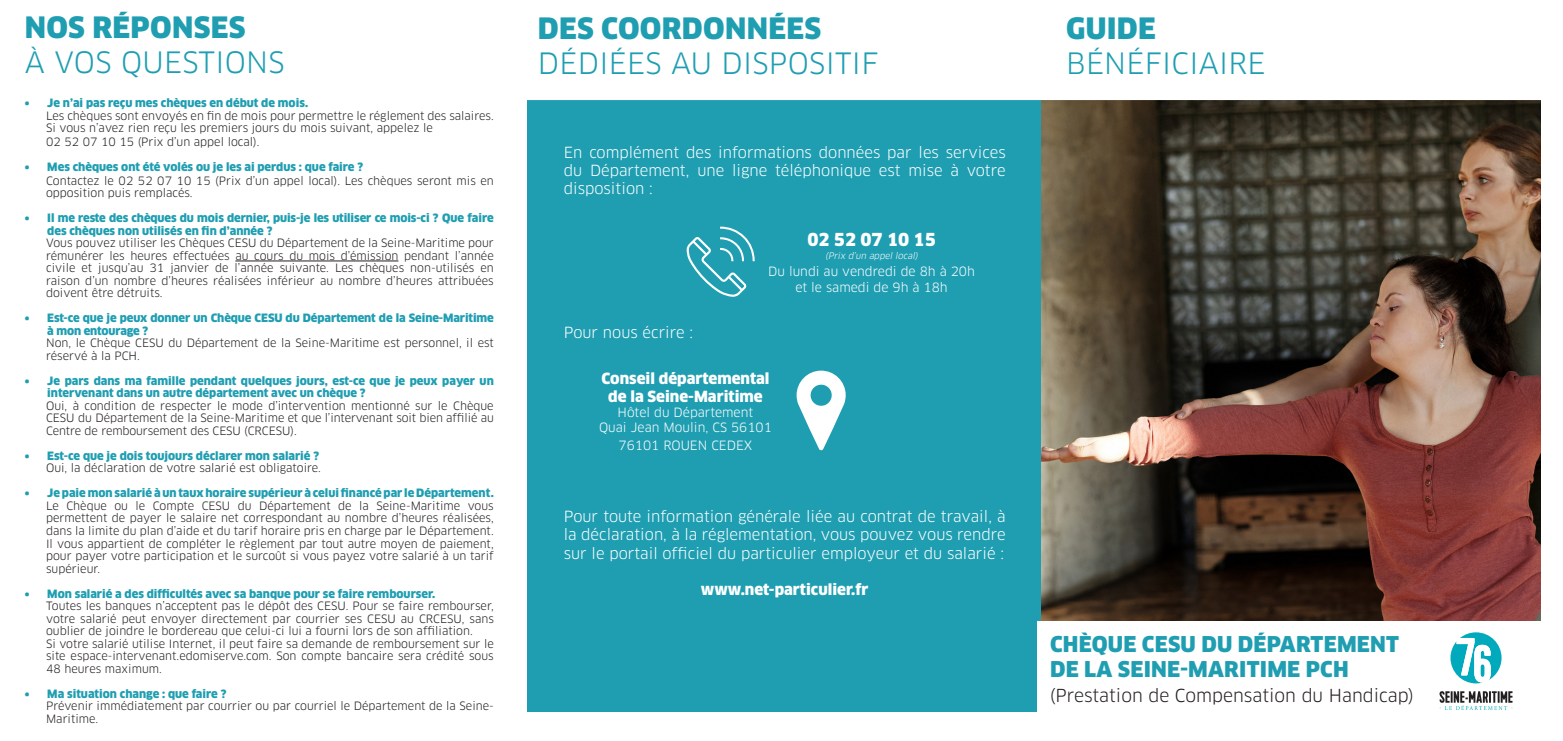
<style>
.page{position:relative;width:1563px;height:741px;background:#fff}
.page>*{position:absolute;margin:0;border:0;box-sizing:border-box;transform-origin:0 0}
.t1{font:28.75px "Clan OT";letter-spacing:.01em;color:#1f9eb2}
.t2{font:900 28.75px "Clan OT";letter-spacing:.01em;color:#1f9eb2}
.t3{font:900 21.25px/25px "Clan OT";letter-spacing:.01em;color:#1f9eb2}
.t4{font:17.5px "Clan OT";color:#231f20}
.t5{font:900 17.5px "Clan OT";color:#fff}
.t6{font:15px/18px "Clan OT";color:#fff;text-align:justify}
.t7{font:900 15px "Clan OT";color:#fff}
.t8{font:12.5px "Clan OT";color:#fff}
.t9{font:11.25px/12.5px "Clan OT";color:#231f20;text-align:justify}
.t10{font:900 11.25px/12.5px "Clan OT";color:#1f9eb2}
.t11{font:italic 8.75px "Clan OT";color:#fff}
</style>
<div class="page">
<img style="left:1041px;top:100px;width:499px;height:521px">
<hr style="left:235px;top:261px;width:163px;height:1px;background:#231f20">
<div style="left:527px;top:100px;width:514px;height:611px;background:#1f9eb2"></div>
<svg style="left:686px;top:226px;width:69px;height:71px;background:#3fabbd"></svg>
<svg style="left:796px;top:370px;width:53px;height:80px"></svg>
<div style="left:1037px;top:621px;width:526px;height:119px;background:#fff"></div>
<svg style="left:1439px;top:691px;width:73px;height:19px"></svg>
<svg style="left:1450px;top:632px;width:51px;height:51px"></svg>
<p class="t2" style="left:25px;top:11px;width:222px">NOS RÉPONSES</p>
<p class="t1" style="left:25px;top:45px;width:261px">À VOS QUESTIONS</p>
<p class="t10" style="left:25px;top:97px;width:285px">• Je n’ai pas reçu mes chèques en début de mois.</p>
<p class="t9" style="left:46px;top:109px;width:449px">Les chèques sont envoyés en fin de mois pour permettre le réglement des salaires.</p>
<p class="t9" style="left:46px;top:122px;width:388px">Si vous n’avez rien reçu les premiers jours du mois suivant, appelez le</p>
<p class="t9" style="left:46px;top:136px;width:215px">02 52 07 10 15 (Prix d’un appel local).</p>
<p class="t10" style="left:25px;top:161px;width:340px">• Mes chèques ont été volés ou je les ai perdus : que faire ?</p>
<p class="t9" style="left:46px;top:174px;width:449px">Contactez le 02 52 07 10 15 (Prix d’un appel local). Les chèques seront mis en opposition puis remplacés.</p>
<p class="t10" style="left:47px;top:212px;width:448px;text-indent:-22px">• Il me reste des chèques du mois dernier, puis-je les utiliser ce mois-ci ? Que faire des chèques non utilisés en fin d’année ?</p>
<p class="t9" style="left:46px;top:237px;width:449px">Vous pouvez utiliser les Chèques CESU du Département de la Seine-Maritime pour rémunérer les heures effectuées au cours du mois d’émission pendant l’année civile et jusqu’au 31 janvier de l’année suivante. Les chèques non-utilisés en raison d’un nombre d’heures réalisées inférieur au nombre d’heures attribuées doivent être détruits.</p>
<p class="t10" style="left:47px;top:312px;width:448px;text-indent:-22px">• Est-ce que je peux donner un Chèque CESU du Département de la Seine-Maritime à mon entourage ?</p>
<p class="t9" style="left:46px;top:337px;width:449px">Non, le Chèque CESU du Département de la Seine-Maritime est personnel, il est réservé à la PCH.</p>
<p class="t10" style="left:47px;top:374px;width:448px;text-indent:-22px">• Je pars dans ma famille pendant quelques jours, est-ce que je peux payer un intervenant dans un autre département avec un chèque ?</p>
<p class="t9" style="left:46px;top:399px;width:449px">Oui, à condition de respecter le mode d’intervention mentionné sur le Chèque CESU du Département de la Seine-Maritime et que l’intervenant soit bien affilié au Centre de remboursement des CESU (CRCESU).</p>
<p class="t10" style="left:25px;top:449px;width:296px">• Est-ce que je dois toujours déclarer mon salarié ?</p>
<p class="t9" style="left:46px;top:462px;width:276px">Oui, la déclaration de votre salarié est obligatoire.</p>
<p class="t10" style="left:25px;top:487px;width:470px">• Je paie mon salarié à un taux horaire supérieur à celui financé par le Département.</p>
<p class="t9" style="left:46px;top:499px;width:449px">Le Chèque ou le Compte CESU du Département de la Seine-Maritime vous permettent de payer le salaire net correspondant au nombre d’heures réalisées, dans la limite du plan d’aide et du tarif horaire pris en charge par le Département.<br>Il vous appartient de compléter le règlement par tout autre moyen de paiement, pour payer votre participation et le surcoût si vous payez votre salarié à un tarif supérieur.</p>
<p class="t10" style="left:25px;top:587px;width:412px">• Mon salarié a des difficultés avec sa banque pour se faire rembourser.</p>
<p class="t9" style="left:46px;top:599px;width:449px">Toutes les banques n’acceptent pas le dépôt des CESU. Pour se faire rembourser, votre salarié peut envoyer directement par courrier ses CESU au CRCESU, sans oublier de joindre le bordereau que celui-ci lui a fourni lors de son affiliation.</p>
<p class="t9" style="left:46px;top:637px;width:449px">Si votre salarié utilise Internet, il peut faire sa demande de remboursement sur le site espace-intervenant.edomiserve.com. Son compte bancaire sera crédité sous 48 heures maximum.</p>
<p class="t10" style="left:25px;top:687px;width:203px">• Ma situation change : que faire ?</p>
<p class="t9" style="left:46px;top:699px;width:449px">Prévenir immédiatement par courrier ou par courriel le Département de la Seine-<br>Maritime.</p>
<p class="t2" style="left:538px;top:12px;width:285px">DES COORDONNÉES</p>
<p class="t1" style="left:538px;top:46px;width:342px">DÉDIÉES AU DISPOSITIF</p>
<p class="t6" style="left:564px;top:143px;width:443px">En complément des informations données par les services du Département, une ligne téléphonique est mise à votre disposition :</p>
<p class="t5" style="left:807px;top:229px;width:130px">02 52 07 10 15</p>
<p class="t11" style="left:825px;top:250px;width:96px">(Prix d’un appel local)</p>
<p class="t8" style="left:768px;top:264px;width:208px">Du lundi au vendredi de 8h à 20h</p>
<p class="t8" style="left:795px;top:280px;width:154px">et le samedi de 9h à 18h</p>
<p class="t6" style="left:564px;top:324px;width:131px">Pour nous écrire :</p>
<p class="t7" style="left:601px;top:370px;width:170px">Conseil départemental</p>
<p class="t7" style="left:608px;top:388px;width:156px">de la Seine-Maritime</p>
<p class="t8" style="left:617px;top:405px;width:137px">Hôtel du Département</p>
<p class="t8" style="left:599px;top:420px;width:174px">Quai Jean Moulin, CS 56101</p>
<p class="t8" style="left:618px;top:438px;width:135px">76101 ROUEN CEDEX</p>
<p class="t6" style="left:564px;top:508px;width:443px">Pour toute information générale liée au contrat de travail, à la déclaration, à la réglementation, vous pouvez vous rendre sur le portail officiel du particulier employeur et du salarié :</p>
<p class="t7" style="left:701px;top:580px;width:169px">www.net-particulier.fr</p>
<p class="t2" style="left:1066px;top:12px;width:91px">GUIDE</p>
<p class="t1" style="left:1066px;top:46px;width:201px">BÉNÉFICIAIRE</p>
<p class="t3" style="left:1050px;top:632px;width:350px">CHÈQUE CESU DU DÉPARTEMENT<br>DE LA SEINE-MARITIME PCH</p>
<p class="t4" style="left:1050px;top:685px;width:366px">(Prestation de Compensation du Handicap)</p>
</div>
